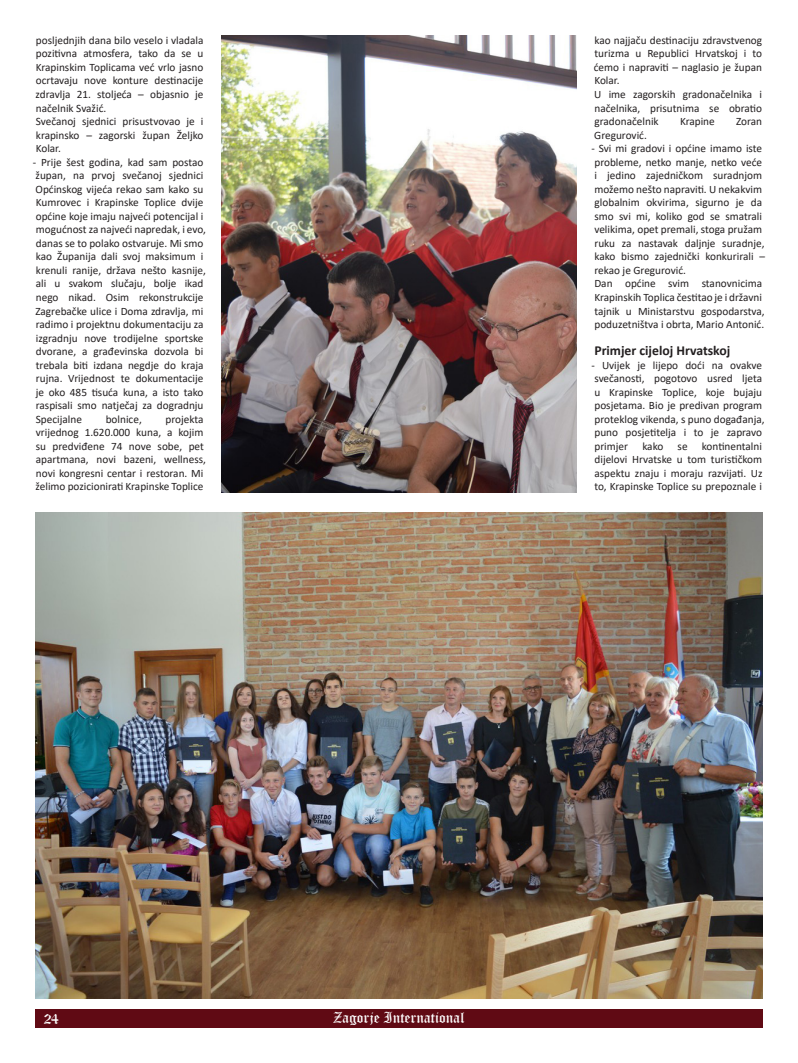
<style>
.page{position:relative;width:798px;height:1063px;background:#fff}
.page>*{position:absolute;margin:0;border:0;box-sizing:border-box;transform-origin:0 0}
.t1{font:15px "Old English Text";color:#fff}
.t2{font:700 13.75px "Calibri";color:#231f20}
.t3{font:11.25px/13.5px "Calibri";color:#231f20;text-align:justify}
</style>
<div class="page">
<div style="left:35px;top:1009px;width:727px;height:19px;background:#600a14"></div>
<img style="left:221px;top:35px;width:355px;height:458px">
<img style="left:35px;top:512px;width:727px;height:487px">
<p class="t3" style="left:36px;top:33px;width:169px">posljednjih dana bilo veselo i vladala pozitivna atmosfera, tako da se u Krapinskim Toplicama već vrlo jasno ocrtavaju nove konture destinacije zdravlja 21. stoljeća – objasnio je načelnik Svažić.</p>
<p class="t3" style="left:36px;top:114px;width:169px">Svečanoj sjednici prisustvovao je i krapinsko – zagorski župan Željko Kolar.</p>
<p class="t3" style="left:33px;top:155px;width:175px;text-align:left">- Prije šest godina, kad sam postao župan, na prvoj svečanoj sjednici Općinskog vijeća rekao sam kako su Kumrovec i Krapinske Toplice dvije općine koje imaju najveći potencijal i mogućnost za najveći napredak, i evo, danas se to polako ostvaruje. Mi smo kao Županija dali svoj maksimum i krenuli ranije, država nešto kasnije, ali u svakom slučaju, bolje ikad nego nikad. Osim rekonstrukcije Zagrebačke ulice i Doma zdravlja, mi radimo i projektnu dokumentaciju za izgradnju nove trodijelne sportske dvorane, a građevinska dozvola bi trebala biti izdana negdje do kraja rujna. Vrijednost te dokumentacije je oko 485 tisuća kuna, a isto tako raspisali smo natječaj za dogradnju Specijalne</p>
<p class="t3" style="left:36px;top:412px;width:172px;text-align:left;text-indent:130px">projekta vrijednog 1.620.000 kuna, a kojim su predviđene 74 nove sobe, pet apartmana, novi bazeni, wellness, novi kongresni centar i restoran. Mi želimo pozicionirati Krapinske Toplice</p>
<p class="t3" style="left:106px;top:412px;width:38px">bolnice,</p>
<p class="t3" style="left:593px;top:33px;width:170px">kao najjaču destinaciju zdravstvenog turizma u Republici Hrvatskoj i to ćemo i napraviti – naglasio je župan Kolar.</p>
<p class="t3" style="left:594px;top:87px;width:169px">U ime zagorskih gradonačelnika i načelnika, prisutnima se obratio gradonačelnik</p>
<p class="t3" style="left:679px;top:114px;width:36px">Krapine</p>
<p class="t3" style="left:735px;top:114px;width:28px">Zoran</p>
<p class="t3" style="left:594px;top:128px;width:54px">Gregurović.</p>
<p class="t3" style="left:591px;top:141px;width:175px;text-align:left">- Svi mi gradovi i općine imamo iste probleme, netko manje, netko veće<br>i jedino zajedničkom suradnjom možemo nešto napraviti. U nekakvim globalnim okvirima, sigurno je da smo svi mi, koliko god se smatrali velikima, opet premali, stoga pružam ruku za nastavak daljnje suradnje, kako bismo zajednički konkurirali – rekao je Gregurović.</p>
<p class="t3" style="left:594px;top:277px;width:172px;text-align:left">Dan općine svim stanovnicima Krapinskih Toplica čestitao je i državni tajnik u Ministarstvu gospodarstva, poduzetništva i obrta, Mario Antonić.</p>
<p class="t2" style="left:594px;top:341px;width:137px">Primjer cijeloj Hrvatskoj</p>
<p class="t3" style="left:591px;top:358px;width:175px;text-align:left">- Uvijek je lijepo doći na ovakve svečanosti, pogotovo usred ljeta u Krapinske Toplice, koje bujaju posjetama. Bio je predivan program proteklog vikenda, s puno događanja, puno posjetitelja i to je zapravo primjer</p>
<p class="t3" style="left:594px;top:439px;width:169px;text-indent:107px">kontinentalni dijelovi Hrvatske u tom turističkom aspektu znaju i moraju razvijati. Uz to, Krapinske Toplice su prepoznale i</p>
<p class="t3" style="left:642px;top:439px;width:22px">kako</p>
<p class="t3" style="left:677px;top:439px;width:12px">se</p>
<h1 class="t1" style="left:44px;top:1009px;width:17px">24</h1>
<h1 class="t1" style="left:333px;top:1008px;width:133px">Zagorje International</h1>
</div>
